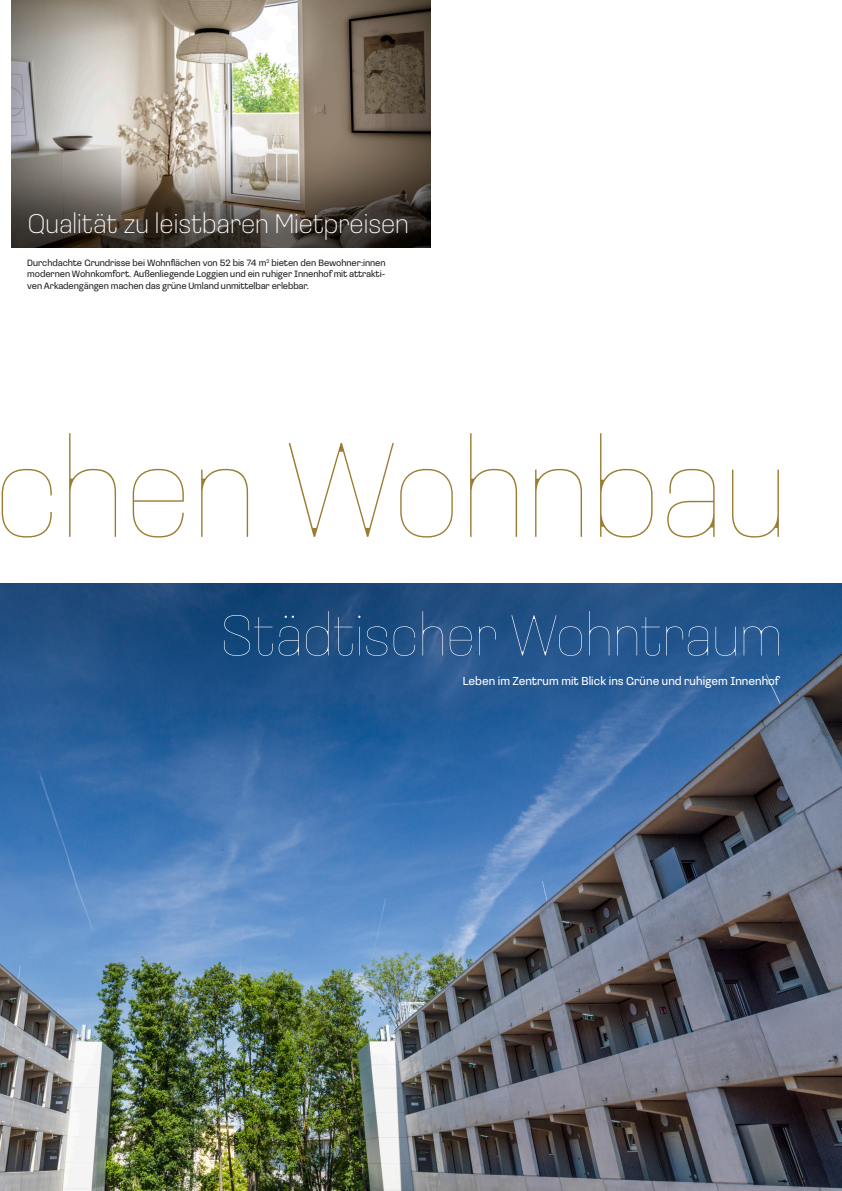
<style>
.page{position:relative;width:842px;height:1191px;background:#fff}
.page>*{position:absolute;margin:0;border:0;box-sizing:border-box;transform-origin:0 0}
.t1{font:100 140px "Loos Normal";color:#9a7d33}
.t2{font:100 60px "Loos Normal";color:#fff}
.t3{font:200 28px "Loos Normal";color:#fff}
.t4{font:12px "Loos Normal";color:#fff}
.t5{font:9.5px/11.4px "Loos Normal";letter-spacing:-.01em;color:#231f20;text-align:justify}
</style>
<div class="page">
<img style="left:11px;top:0;width:420px;height:248px">
<img style="left:0;top:583px;width:842px;height:608px">
<p class="t3" style="left:28px;top:205px;width:382px">Qualität zu leistbaren Mietpreisen</p>
<p class="t5" style="left:27px;top:256px;width:360px">Durchdachte Grundrisse bei Wohnflächen von 52 bis 74 m<sup>2</sup> bieten den Bewohner:innen modernen Wohnkomfort. Außenliegende Loggien und ein ruhiger Innenhof mit attrakti&shy;ven Arkadengängen machen das grüne Umland unmittelbar erlebbar.</p>
<h1 class="t1" style="left:-6px;top:401px;width:796px">chen Wohnbau</h1>
<p class="t2" style="left:221px;top:597px;width:563px">Städtischer Wohntraum</p>
<p class="t4" style="left:463px;top:673px;width:318px">Leben im Zentrum mit Blick ins Grüne und ruhigem Innenhof</p>
</div>
